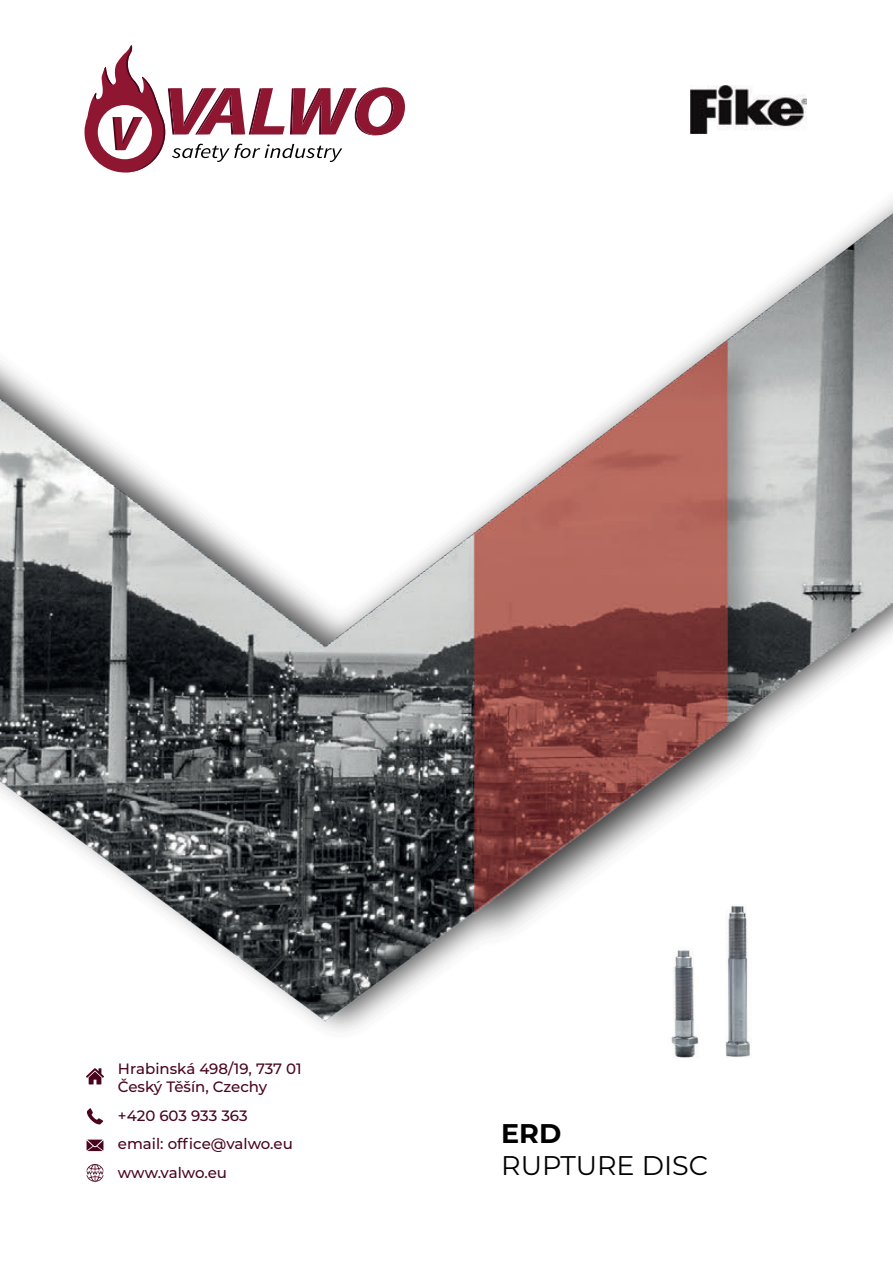
<style>
.page{position:relative;width:893px;height:1263px;background:#fff}
.page>*{position:absolute;margin:0;border:0;box-sizing:border-box;transform-origin:0 0}
.t1{font:27px "Montserrat";color:#000001}
.t2{font:700 27px "Montserrat";color:#000001}
.t3{font:500 15px/28.5px "Montserrat";color:#4a051c}
</style>
<div class="page">
<img style="left:0;top:45px;width:893px;height:1137px">
<img style="left:690px;top:86px;width:117px;height:47px">
<p class="t3" style="left:118px;top:1059px;width:185px;line-height:18px">Hrabinská 498/19, 737 01<br>Český Těšín, Czechy</p>
<p class="t3" style="left:118px;top:1100px;width:176px">+420 603 933 363 email: office@valwo.eu www.valwo.eu</p>
<h1 class="t2" style="left:501px;top:1114px;width:62px">ERD</h1>
<h1 class="t1" style="left:501px;top:1147px;width:209px">RUPTURE DISC</h1>
</div>
